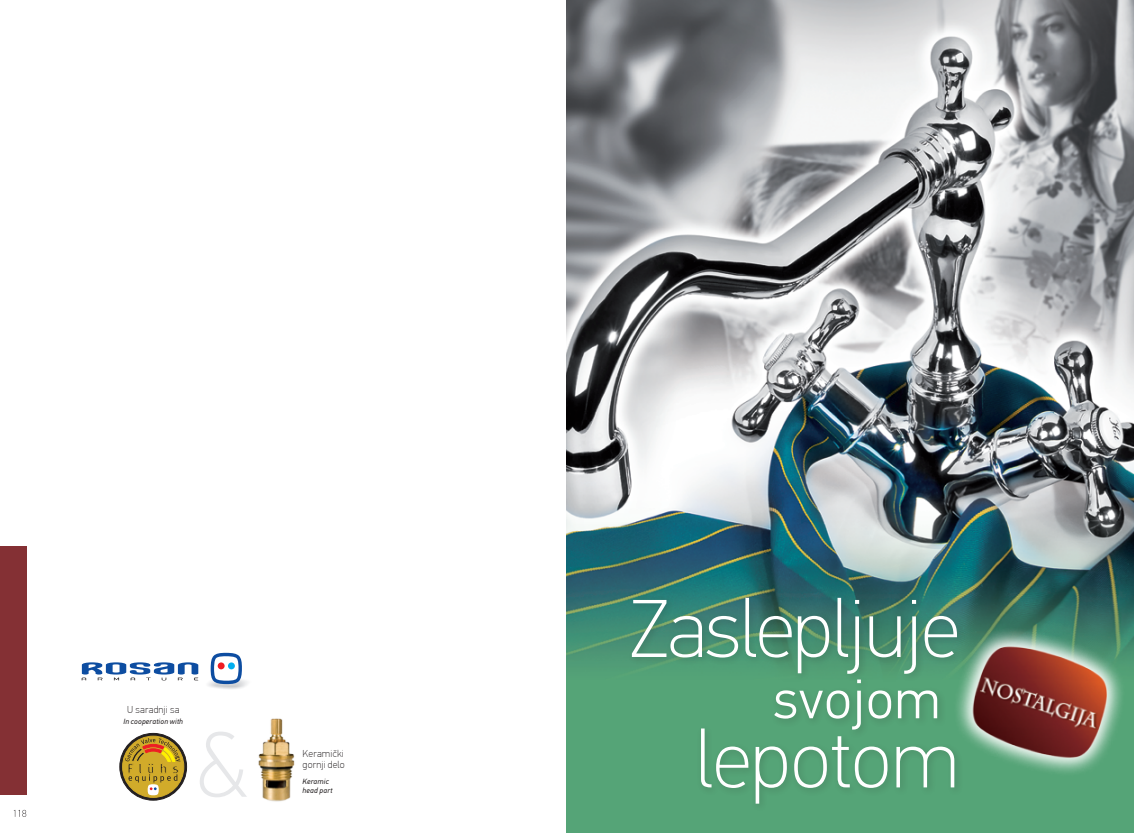
<style>
.page{position:relative;width:1134px;height:833px;background:#fff}
.page>*{position:absolute;margin:0;border:0;box-sizing:border-box;transform-origin:0 0}
.t1{font:100 92.38px "PF Din Text Pro";color:#e6e7e9}
.t2{font:100 81.88px "PF Din Text Pro";letter-spacing:-.02em;color:#fff}
.t3{font:100 81.62px "PF Din Text Pro";letter-spacing:-.005em;color:#fff}
.t4{font:300 55.62px "PF Din Text Pro";letter-spacing:.01em;color:#fff}
.t5{font:100 10px/11.2px "PF Din Text Pro";letter-spacing:.015em;color:#231f20}
.t6{font:italic 7.5px "PF Din Text Pro";letter-spacing:.02em;color:#231f20}
</style>
<div class="page">
<img style="left:567px;top:0;width:567px;height:833px">
<div style="left:696px;top:724px;width:267px;height:88px;background:#54a276"></div>
<div style="left:770px;top:675px;width:176px;height:63px;background:#54a175"></div>
<div style="left:628px;top:593px;width:338px;height:89px;background:#231f20;opacity:.2"></div>
<svg style="left:949px;top:623px;width:179px;height:156px;background:#549b76"></svg>
<img style="left:969px;top:637px;width:142px;height:129px">
<svg style="left:14px;top:810px;width:12px;height:7px"></svg>
<img style="left:81px;top:664px;width:118px;height:10px">
<svg style="left:211px;top:653px;width:31px;height:31px"></svg>
<div style="left:218px;top:662px;width:7px;height:7px;background:#ee1d23;border-radius:50%"></div>
<div style="left:228px;top:662px;width:7px;height:7px;background:#00aeef;border-radius:50%"></div>
<svg style="left:81px;top:677px;width:118px;height:4px"></svg>
<svg style="left:82px;top:662px;width:116px;height:18px"></svg>
<div style="left:0;top:547px;width:27px;height:248px;background:#843034"></div>
<svg style="left:120px;top:733px;width:67px;height:67px"></svg>
<div style="left:120px;top:733px;width:67px;height:67px;border:1px solid #231f20;border-radius:50%"></div>
<div style="left:122px;top:736px;width:62px;height:61px;border:1px solid #d1ab2a;border-radius:50%"></div>
<svg style="left:125px;top:738px;width:55px;height:57px;background:#be9937"></svg>
<img style="left:258px;top:718px;width:37px;height:84px">
<h3 class="t5" style="left:127px;top:704px;width:54px">U saradnji sa</h3>
<p class="t6" style="left:123px;top:717px;width:61px">In cooperation with</p>
<h1 class="t1" style="left:193px;top:712px;width:59px">&amp;</h1>
<h3 class="t5" style="left:303px;top:748px;width:44px">Keramički gornji delo</h3>
<p class="t6" style="left:303px;top:777px;width:28px">Keramic</p>
<p class="t6" style="left:303px;top:786px;width:32px">head part</p>
<h2 class="t2" style="left:629px;top:582px;width:332px">Zaslepljuje</h2>
<h3 class="t4" style="left:773px;top:667px;width:169px">svojom</h3>
<h3 class="t3" style="left:695px;top:713px;width:267px">lepotom</h3>
</div>
